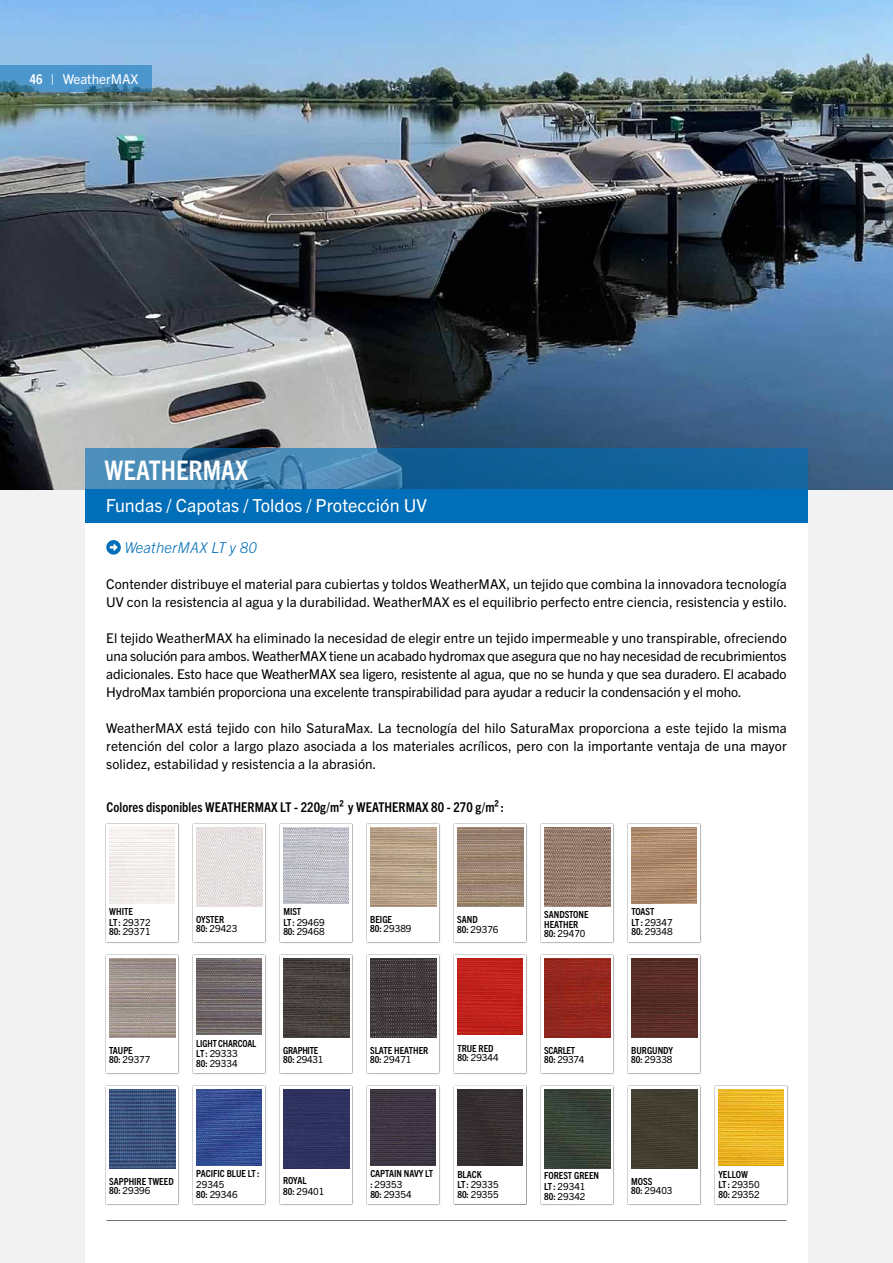
<style>
.page{position:relative;width:893px;height:1263px;background:#f2f2f2}
.page>*{position:absolute;margin:0;border:0;box-sizing:border-box;transform-origin:0 0}
.t1{font:700 condensed 27px "Trade Gothic Next LT Pro";color:#fff}
.t2{font:18px "Trade Gothic Next LT Pro";color:#fff}
.t3{font:italic 300 15px "Trade Gothic Next LT Pro";letter-spacing:.01em;color:#006eb8}
.t4{font:13.5px/18px "Trade Gothic Next LT Pro";letter-spacing:.005em;color:#000;text-align:justify}
.t5{font:700 condensed 13.5px "Trade Gothic Next LT Pro";letter-spacing:.005em;color:#000}
.t6{font:13.5px "Trade Gothic Next LT Pro";color:#fff}
.t7{font:700 condensed 9.75px/10.5px "Trade Gothic Next LT Pro";color:#000}
.t8{font:9.75px/10.5px "Trade Gothic Next LT Pro";color:#000}
.t9{font:700 condensed 9.75px/9.4px "Trade Gothic Next LT Pro";letter-spacing:-.03em;color:#000}
.s1{font-weight:700;font-stretch:condensed}
.s2{font-weight:400;font-stretch:normal}
</style>
<div class="page">
<div style="left:85px;top:134px;width:723px;height:1129px;background:#fff"></div>
<img style="left:0;top:0;width:893px;height:489px">
<svg style="left:106px;top:540px;width:15px;height:15px"></svg>
<div style="left:85px;top:489px;width:723px;height:34px;background:#006eb8"></div>
<svg style="left:85px;top:449px;width:723px;height:40px;background:#2870a3"></svg>
<div style="left:192px;top:1085px;width:75px;height:120px;background:#000;opacity:.75"></div>
<div style="left:193px;top:1086px;width:72px;height:117px;background:#fff"></div>
<img style="left:196px;top:1089px;width:66px;height:76px">
<div style="left:279px;top:1085px;width:75px;height:120px;background:#000;opacity:.75"></div>
<div style="left:280px;top:1086px;width:72px;height:117px;background:#fff"></div>
<div style="left:283px;top:1090px;width:66px;height:78px;background:#2f325f"></div>
<div style="left:540px;top:1085px;width:75px;height:120px;background:#000;opacity:.75"></div>
<div style="left:541px;top:1086px;width:72px;height:117px;background:#fff"></div>
<img style="left:544px;top:1090px;width:66px;height:78px">
<div style="left:366px;top:1085px;width:75px;height:120px;background:#000;opacity:.75"></div>
<div style="left:367px;top:1086px;width:72px;height:117px;background:#fff"></div>
<img style="left:370px;top:1089px;width:66px;height:76px">
<div style="left:453px;top:823px;width:75px;height:120px;background:#000;opacity:.75"></div>
<div style="left:454px;top:824px;width:72px;height:117px;background:#fff"></div>
<img style="left:457px;top:828px;width:66px;height:78px">
<img style="left:457px;top:1089px;width:66px;height:76px">
<div style="left:192px;top:823px;width:75px;height:120px;background:#000;opacity:.75"></div>
<div style="left:193px;top:824px;width:72px;height:117px;background:#fff"></div>
<img style="left:196px;top:828px;width:66px;height:78px">
<div style="left:627px;top:954px;width:75px;height:120px;background:#000;opacity:.75"></div>
<div style="left:628px;top:955px;width:72px;height:117px;background:#fff"></div>
<img style="left:631px;top:959px;width:66px;height:78px">
<div style="left:192px;top:954px;width:75px;height:120px;background:#000;opacity:.75"></div>
<div style="left:193px;top:955px;width:72px;height:117px;background:#fff"></div>
<img style="left:196px;top:958px;width:66px;height:76px">
<div style="left:279px;top:954px;width:75px;height:120px;background:#000;opacity:.75"></div>
<div style="left:280px;top:955px;width:72px;height:117px;background:#fff"></div>
<img style="left:283px;top:959px;width:66px;height:78px">
<div style="left:540px;top:954px;width:75px;height:120px;background:#000;opacity:.75"></div>
<div style="left:541px;top:955px;width:72px;height:117px;background:#fff"></div>
<img style="left:544px;top:959px;width:66px;height:78px">
<div style="left:627px;top:823px;width:75px;height:120px;background:#000;opacity:.75"></div>
<div style="left:628px;top:824px;width:72px;height:117px;background:#fff"></div>
<img style="left:631px;top:827px;width:66px;height:76px">
<div style="left:366px;top:823px;width:75px;height:120px;background:#000;opacity:.75"></div>
<div style="left:367px;top:824px;width:72px;height:117px;background:#fff"></div>
<img style="left:370px;top:828px;width:66px;height:78px">
<div style="left:540px;top:823px;width:75px;height:120px;background:#000;opacity:.75"></div>
<div style="left:541px;top:824px;width:72px;height:117px;background:#fff"></div>
<img style="left:544px;top:828px;width:66px;height:78px">
<div style="left:105px;top:823px;width:75px;height:120px;background:#000;opacity:.75"></div>
<svg style="left:106px;top:824px;width:72px;height:117px"></svg>
<div style="left:105px;top:954px;width:75px;height:120px;background:#000;opacity:.75"></div>
<div style="left:106px;top:955px;width:72px;height:117px;background:#fff"></div>
<img style="left:109px;top:959px;width:66px;height:78px">
<div style="left:105px;top:1085px;width:75px;height:120px;background:#000;opacity:.75"></div>
<div style="left:106px;top:1086px;width:72px;height:117px;background:#fff"></div>
<img style="left:109px;top:1090px;width:66px;height:78px">
<div style="left:279px;top:823px;width:75px;height:120px;background:#000;opacity:.75"></div>
<div style="left:280px;top:824px;width:72px;height:117px;background:#fff"></div>
<img style="left:283px;top:827px;width:66px;height:76px">
<div style="left:366px;top:954px;width:75px;height:120px;background:#000;opacity:.75"></div>
<div style="left:367px;top:955px;width:72px;height:117px;background:#fff"></div>
<img style="left:370px;top:959px;width:66px;height:78px">
<div style="left:714px;top:1085px;width:75px;height:120px;background:#000;opacity:.75"></div>
<div style="left:715px;top:1086px;width:72px;height:117px;background:#fff"></div>
<img style="left:718px;top:1089px;width:66px;height:76px">
<div style="left:627px;top:1085px;width:75px;height:120px;background:#000;opacity:.75"></div>
<div style="left:628px;top:1086px;width:72px;height:117px;background:#fff"></div>
<img style="left:631px;top:1090px;width:66px;height:78px">
<div style="left:453px;top:954px;width:75px;height:120px;background:#000;opacity:.75"></div>
<div style="left:454px;top:955px;width:72px;height:117px;background:#fff"></div>
<img style="left:457px;top:958px;width:66px;height:76px">
<hr style="left:106px;top:1218px;width:681px;height:4px;background:#000;opacity:.75">
<svg style="left:0;top:66px;width:152px;height:26px;background:#478fc3"></svg>
<p class="t6" style="left:30px;top:70px;width:110px"><span class="s1">46</span> | WeatherMAX</p>
<h1 class="t1" style="left:105px;top:452px;width:145px">WEATHERMAX</h1>
<h2 class="t2" style="left:106px;top:492px;width:323px">Fundas / Capotas / Toldos / Protección UV</h2>
<p class="t3" style="left:124px;top:537px;width:134px">WeatherMAX LT y 80</p>
<p class="t4" style="left:106px;top:574px;width:682px">Contender distribuye el material para cubiertas y toldos WeatherMAX, un tejido que combina la innovadora tecnología<br>UV con la resistencia al agua y la durabilidad. WeatherMAX es el equilibrio perfecto entre ciencia, resistencia y estilo.</p>
<p class="t4" style="left:106px;top:628px;width:682px">El tejido WeatherMAX ha eliminado la necesidad de elegir entre un tejido impermeable y uno transpirable, ofreciendo una solución para ambos. WeatherMAX tiene un acabado hydromax que asegura que no hay necesidad de recubrimientos adicionales. Esto hace que WeatherMAX sea ligero, resistente al agua, que no se hunda y que sea duradero. El acabado HydroMax también proporciona una excelente transpirabilidad para ayudar a reducir la condensación y el moho.</p>
<p class="t4" style="left:106px;top:718px;width:682px">WeatherMAX está tejido con hilo SaturaMax. La tecnología del hilo SaturaMax proporciona a este tejido la misma retención del color a largo plazo asociada a los materiales acrílicos, pero con la importante ventaja de una mayor solidez, estabilidad y resistencia a la abrasión.</p>
<p class="t5" style="left:106px;top:797px;width:399px">Colores disponibles WEATHERMAX LT - 220g/m² y WEATHERMAX 80 - 270 g/m² :</p>
<p class="t7" style="left:109px;top:906px;width:43px">WHITE<br>LT : <span class="s2">29372</span></p>
<p class="t8" style="left:109px;top:926px;width:43px"><span class="s1">80:</span> 29371</p>
<p class="t7" style="left:196px;top:914px;width:43px;line-height:9.4px">OYSTER<br>80: <span class="s2">29423</span></p>
<p class="t7" style="left:283px;top:906px;width:43px">MIST<br>LT : <span class="s2">29469</span></p>
<p class="t8" style="left:283px;top:926px;width:43px"><span class="s1">80:</span> 29468</p>
<p class="t7" style="left:370px;top:914px;width:43px;line-height:9.4px">BEIGE<br>80: <span class="s2">29389</span></p>
<p class="t7" style="left:544px;top:909px;width:46px;line-height:9.4px">SANDSTONE<br>HEATHER<br>80: <span class="s2">29470</span></p>
<p class="t7" style="left:457px;top:913px;width:43px">SAND<br>80: <span class="s2">29376</span></p>
<p class="t7" style="left:631px;top:906px;width:43px">TOAST<br>LT : <span class="s2">29347</span></p>
<p class="t8" style="left:631px;top:926px;width:43px"><span class="s1">80:</span> 29348</p>
<p class="t7" style="left:109px;top:1045px;width:43px;line-height:9.4px">TAUPE<br>80: <span class="s2">29377</span></p>
<p class="t7" style="left:196px;top:1037px;width:62px">LIGHT CHARCOAL<br>LT : <span class="s2">29333</span></p>
<p class="t8" style="left:196px;top:1057px;width:43px"><span class="s1">80:</span> 29334</p>
<p class="t7" style="left:457px;top:1043px;width:43px;line-height:9.4px">TRUE RED<br>80: <span class="s2">29344</span></p>
<p class="t9" style="left:283px;top:1045px;width:42px">GRAPHITE<br>80: <span class="s2">29431</span></p>
<p class="t9" style="left:544px;top:1045px;width:42px">SCARLET<br>80: <span class="s2">29374</span></p>
<p class="t7" style="left:370px;top:1045px;width:60px;line-height:9.4px">SLATE HEATHER<br>80: <span class="s2">29471</span></p>
<p class="t7" style="left:631px;top:1045px;width:43px;line-height:9.4px">BURGUNDY<br>80: <span class="s2">29338</span></p>
<p class="t7" style="left:109px;top:1176px;width:66px;line-height:9.4px">SAPPHIRE TWEED<br>80: <span class="s2">29396</span></p>
<p class="t7" style="left:196px;top:1168px;width:65px">PACIFIC BLUE LT :</p>
<p class="t8" style="left:196px;top:1178px;width:43px">29345<br><span class="s1">80:</span> 29346</p>
<p class="t7" style="left:283px;top:1175px;width:43px">ROYAL<br>80: <span class="s2">29401</span></p>
<p class="t7" style="left:544px;top:1170px;width:56px">FOREST GREEN<br>LT : <span class="s2">29341<br></span>80: <span class="s2">29342</span></p>
<p class="t7" style="left:370px;top:1168px;width:64px">CAPTAIN NAVY LT : <span class="s2">29353<br></span>80: <span class="s2">29354</span></p>
<p class="t7" style="left:457px;top:1168px;width:43px">BLACK<br>LT : <span class="s2">29335</span></p>
<p class="t8" style="left:457px;top:1188px;width:43px"><span class="s1">80:</span> 29355</p>
<p class="t7" style="left:631px;top:1176px;width:43px;line-height:9.4px">MOSS<br>80: <span class="s2">29403</span></p>
<p class="t7" style="left:718px;top:1168px;width:43px">YELLOW<br>LT : <span class="s2">29350</span></p>
<p class="t8" style="left:718px;top:1188px;width:43px"><span class="s1">80:</span> 29352</p>
</div>
